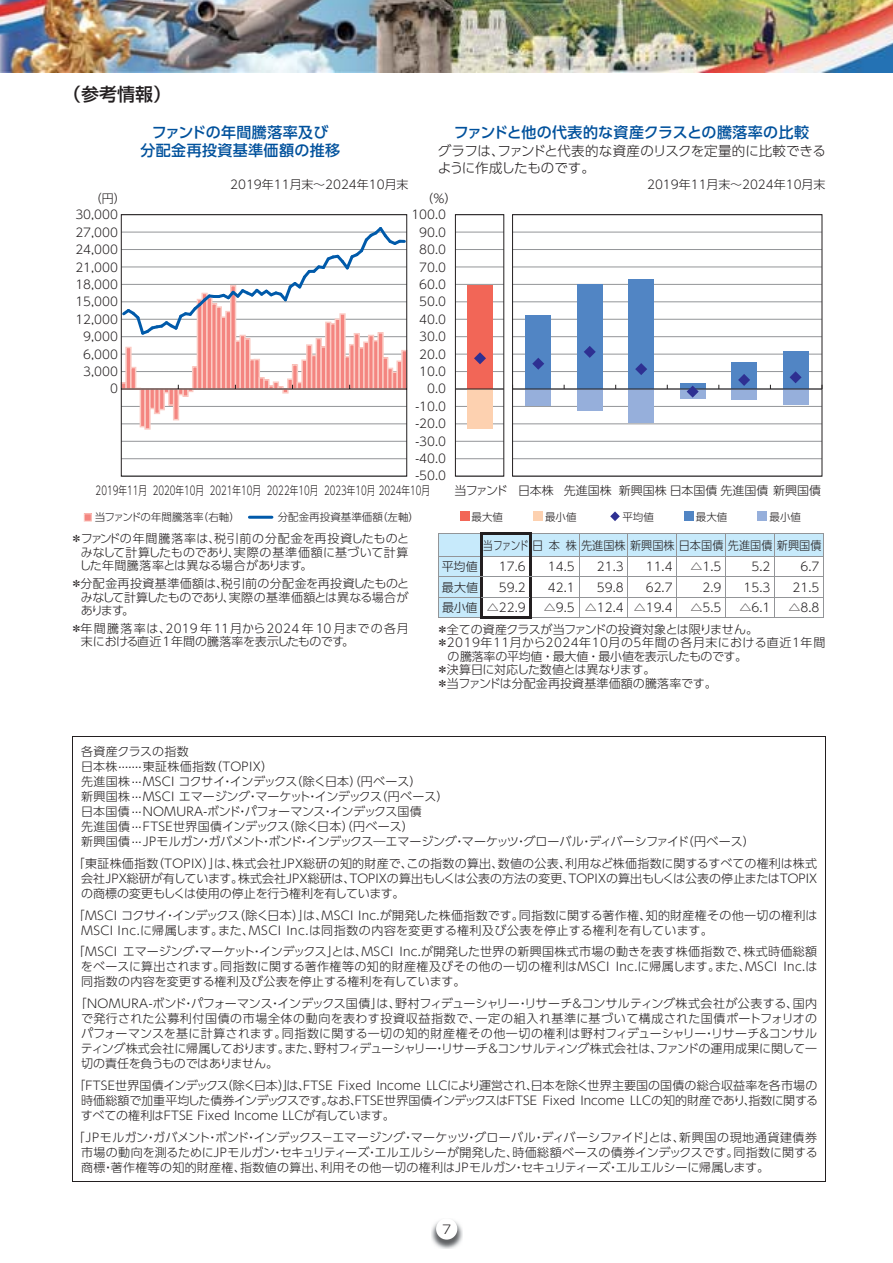
<style>
.page{position:relative;width:893px;height:1263px;background:#fff}
.page>*{position:absolute;margin:0;border:0;box-sizing:border-box;transform-origin:0 0}
.t1{font:18px "Shin Go Pro Medium 90 pv RKSJ H";color:#231f20}
.t2{font:15px/18px "UD Shin Go Pro Medium 90 pv RKSJ H";letter-spacing:.025em;color:#00519c;text-align:center}
.t3{font:13.5px/16.5px "UD Shin Go Pro Light 90 pv RKSJ H";letter-spacing:-.01em;color:#231f20}
.t4{font:12px/17.4px "UD Shin Go Pro Light 90 pv RKSJ H";color:#231f20;text-align:justify}
.t5{font:12px/15px "UD Shin Go Pro Light 90 pv RKSJ H";letter-spacing:.025em;color:#231f20}
.t6{font:12px "UD Shin Go Pro Light 90 pv RKSJ H";color:#231f20;scale:.72 1}
.t7{font:12px "UD Shin Go Pro Light 90 pv RKSJ H";letter-spacing:.04em;color:#231f20}
.t8{font:12px "UD Shin Go Pro Light 90 pv RKSJ H";color:#231f20;scale:.8 1}
.t9{font:12px "UD Shin Go Pro Light 90 pv RKSJ H";letter-spacing:-.025em;color:#231f20}
.t10{font:12px "UD Shin Go Pro Light 90 pv RKSJ H";letter-spacing:-.02em;color:#231f20}
.t11{font:12px "UD Shin Go Pro Light 90 pv RKSJ H";letter-spacing:-.035em;color:#231f20}
.t12{font:12px "UD Shin Go Pro Light 90 pv RKSJ H";color:#231f20;scale:1.04 1}
.t13{font:12px "Shin Go Pro Light 90 pv RKSJ H";color:#231f20}
.t14{font:10.5px "UD Shin Go Pro Light 90 pv RKSJ H";color:#231f20}
</style>
<div class="page">
<hr style="left:512px;top:476px;width:309px;height:1px;background:#939598">
<hr style="left:512px;top:458px;width:309px;height:1px;background:#939598">
<hr style="left:512px;top:441px;width:309px;height:1px;background:#939598">
<hr style="left:512px;top:424px;width:309px;height:1px;background:#939598">
<hr style="left:512px;top:406px;width:309px;height:1px;background:#939598">
<hr style="left:512px;top:371px;width:309px;height:1px;background:#939598">
<hr style="left:512px;top:354px;width:309px;height:1px;background:#939598">
<hr style="left:512px;top:336px;width:309px;height:1px;background:#939598">
<hr style="left:512px;top:319px;width:309px;height:1px;background:#939598">
<hr style="left:512px;top:302px;width:309px;height:1px;background:#939598">
<hr style="left:512px;top:284px;width:309px;height:1px;background:#939598">
<hr style="left:512px;top:267px;width:309px;height:1px;background:#939598">
<hr style="left:512px;top:249px;width:309px;height:1px;background:#939598">
<hr style="left:512px;top:232px;width:309px;height:1px;background:#939598">
<div style="left:783px;top:352px;width:25px;height:37px;background:#5185c4"></div>
<div style="left:783px;top:389px;width:25px;height:15px;background:#96afdb"></div>
<svg style="left:121px;top:214px;width:286px;height:263px"></svg>
<hr style="left:512px;top:389px;width:310px;height:1px;background:#231f20">
<svg style="left:455px;top:214px;width:316px;height:263px"></svg>
<div style="left:84px;top:514px;width:7px;height:7px;background:#f48580"></div>
<div style="left:84px;top:513px;width:8px;height:9px;border:1px solid #fbcbc4"></div>
<svg style="left:610px;top:511px;width:9px;height:10px"></svg>
<div style="left:757px;top:512px;width:9px;height:9px;background:#96afdb"></div>
<div style="left:684px;top:512px;width:9px;height:9px;background:#5185c4"></div>
<div style="left:533px;top:512px;width:9px;height:9px;background:#fdd1b0"></div>
<div style="left:460px;top:512px;width:9px;height:9px;background:#f26657"></div>
<hr style="left:249px;top:516px;width:23px;height:3px;background:#005aaa">
<svg style="left:532px;top:358px;width:12px;height:12px"></svg>
<svg style="left:583px;top:346px;width:12px;height:12px"></svg>
<svg style="left:635px;top:363px;width:12px;height:12px"></svg>
<svg style="left:686px;top:386px;width:12px;height:12px"></svg>
<svg style="left:738px;top:374px;width:12px;height:12px"></svg>
<svg style="left:789px;top:371px;width:12px;height:12px"></svg>
<svg style="left:474px;top:352px;width:12px;height:12px"></svg>
<hr style="left:438px;top:533px;width:42px;height:1px;background:#939598">
<hr style="left:531px;top:533px;width:97px;height:1px;background:#939598">
<hr style="left:628px;top:533px;width:48px;height:1px;background:#939598">
<hr style="left:676px;top:533px;width:49px;height:1px;background:#939598">
<hr style="left:725px;top:533px;width:49px;height:1px;background:#939598">
<hr style="left:774px;top:533px;width:50px;height:1px;background:#939598">
<hr style="left:480px;top:533px;width:51px;height:2px;background:#231f20">
<hr style="left:480px;top:617px;width:51px;height:2px;background:#231f20">
<svg style="left:438px;top:534px;width:386px;height:84px"></svg>
<hr style="left:480px;top:577px;width:2px;height:20px;background:#231f20">
<hr style="left:529px;top:577px;width:2px;height:20px;background:#231f20">
<hr style="left:72px;top:737px;width:754px;height:1px;background:#231f20">
<hr style="left:72px;top:737px;width:1px;height:444px;background:#231f20">
<hr style="left:825px;top:737px;width:1px;height:444px;background:#231f20">
<hr style="left:72px;top:1181px;width:754px;height:1px;background:#231f20">
<img style="left:431px;top:1220px;width:31px;height:28px">
<div style="left:436px;top:1218px;width:21px;height:22px;background:#fff;border-radius:50%"></div>
<img style="left:1px;top:0;width:891px;height:73px">
<h1 class="t1" style="left:63px;top:88px;width:109px">（参考情報）</h1>
<p class="t2" style="left:140px;top:125px;width:201px">ファンドの年間騰落率及び<br>分配金再投資基準価額の推移</p>
<p class="t2" style="left:454px;top:125px;width:357px">ファンドと他の代表的な資産クラスとの騰落率の比較</p>
<p class="t3" style="left:437px;top:145px;width:390px">グラフは、ファンドと代表的な資産のリスクを定量的に比較できるように作成したものです。</p>
<p class="t4" style="left:230px;top:178px;width:180px">2019年11月末～2024年10月末</p>
<p class="t4" style="left:647px;top:178px;width:180px">2019年11月末～2024年10月末</p>
<p class="t4" style="left:90px;top:192px;width:37px">（円）</p>
<p class="t12" style="left:421px;top:194px;width:36px">（%）</p>
<p class="t4" style="left:75px;top:208px;width:44px;text-align:right">30,000<br>27,000<br>24,000<br>21,000<br>18,000<br>15,000<br>12,000<br>9,000<br>6,000<br>3,000<br>0</p>
<p class="t4" style="left:411px;top:208px;width:36px;text-align:right">100.0<br>90.0<br>80.0<br>70.0<br>60.0<br>50.0<br>40.0<br>30.0<br>20.0<br>10.0<br>0.0 -10.0 -20.0 -30.0 -40.0 -50.0</p>
<p class="t6" style="left:96px;top:486px;width:73px">2019年11月</p>
<p class="t6" style="left:210px;top:486px;width:308px">2021年10月 2022年10月 2023年10月 2024年10月</p>
<p class="t6" style="left:153px;top:486px;width:73px">2020年10月</p>
<p class="t14" style="left:95px;top:513px;width:147px">当ファンドの年間騰落率（右軸）</p>
<p class="t14" style="left:278px;top:513px;width:143px">分配金再投資基準価額（左軸）</p>
<p class="t14" style="left:471px;top:513px;width:107px">最大値　　　　最小値</p>
<p class="t14" style="left:622px;top:513px;width:180px">平均値　　　　最大値　　　　最小値</p>
<p class="t4" style="left:79px;top:534px;width:331px;line-height:13.5px;text-indent:-9px">＊ファンドの年間騰落率は、税引前の分配金を再投資したものとみなして計算したものであり、実際の基準価額に基づいて計算した年間騰落率とは異なる場合があります。</p>
<p class="t4" style="left:81px;top:578px;width:330px;line-height:13.5px;text-indent:-10px">＊分配金再投資基準価額は、税引前の分配金を再投資したものとみなして計算したものであり、実際の基準価額とは異なる場合があります。</p>
<p class="t4" style="left:81px;top:623px;width:329px;line-height:13.5px;text-indent:-10px">＊年間騰落率は、2019 年11月から2024 年10 月までの各月末における直近1年間の騰落率を表示したものです。</p>
<p class="t4" style="left:454px;top:483px;width:368px">当ファンド 日本株 先進国株新興国株日本国債先進国債新興国債</p>
<p class="t8" style="left:483px;top:541px;width:424px">当ファンド日本株先進国株新興国株日本国債先進国債新興国債</p>
<p class="t4" style="left:442px;top:559px;width:37px">平均値</p>
<p class="t4" style="left:499px;top:559px;width:28px">17.6</p>
<p class="t4" style="left:548px;top:559px;width:28px">14.5</p>
<p class="t4" style="left:597px;top:559px;width:28px">21.3</p>
<p class="t4" style="left:645px;top:559px;width:28px">11.4</p>
<p class="t4" style="left:690px;top:559px;width:32px">△1.5</p>
<p class="t4" style="left:751px;top:559px;width:20px">5.2</p>
<p class="t4" style="left:800px;top:559px;width:20px">6.7</p>
<p class="t4" style="left:441px;top:580px;width:38px">最大値</p>
<p class="t4" style="left:499px;top:580px;width:28px">59.2</p>
<p class="t4" style="left:548px;top:580px;width:28px">42.1</p>
<p class="t4" style="left:597px;top:580px;width:28px">59.8</p>
<p class="t4" style="left:645px;top:580px;width:28px">62.7</p>
<p class="t4" style="left:702px;top:580px;width:20px">2.9</p>
<p class="t4" style="left:743px;top:580px;width:28px">15.3</p>
<p class="t4" style="left:792px;top:580px;width:28px">21.5</p>
<p class="t4" style="left:442px;top:600px;width:85px">最小値 △22.9</p>
<p class="t4" style="left:544px;top:600px;width:130px">△9.5 △12.4 △19.4</p>
<p class="t4" style="left:690px;top:600px;width:32px">△5.5</p>
<p class="t4" style="left:739px;top:600px;width:32px">△6.1</p>
<p class="t4" style="left:788px;top:600px;width:32px">△8.8</p>
<p class="t9" style="left:436px;top:625px;width:323px">＊全ての資産クラスが当ファンドの投資対象とは限りません。</p>
<p class="t7" style="left:436px;top:638px;width:390px">＊2019年11月から2024年10月の5年間の各月末における直近1年間</p>
<p class="t10" style="left:447px;top:652px;width:301px">の騰落率の平均値・最大値・最小値を表示したものです。</p>
<p class="t11" style="left:436px;top:665px;width:220px">＊決算日に対応した数値とは異なります。</p>
<p class="t4" style="left:436px;top:676px;width:282px">＊当ファンドは分配金再投資基準価額の騰落率です。</p>
<p class="t4" style="left:81px;top:746px;width:675px;line-height:15px;text-align:left">各資産クラスの指数<br>日本株.......東証株価指数（TOPIX）<br>先進国株 ...MSCI コクサイ・インデックス（除く日本）（円ベース）<br>新興国株 ...MSCI エマージング・マーケット・インデックス（円ベース）<br>日本国債 ...NOMURA-ボンド・パフォーマンス・インデックス国債<br>先進国債 ...FTSE世界国債インデックス（除く日本）（円ベース）<br>新興国債 ...JPモルガン・ガバメント・ボンド・インデックス―エマージング・マーケッツ・グローバル・ディバーシファイド（円ベース）</p>
<p class="t4" style="left:81px;top:857px;width:739px;line-height:15px;text-align:left;text-indent:-8px">「東証株価指数（ＴＯＰＩＸ）」は、株式会社ＪＰＸ総研の知的財産で、この指数の算出、数値の公表、利用など株価指数に関するすべての権利は株式会社ＪＰＸ総研が有しています。株式会社ＪＰＸ総研は、ＴＯＰＩＸの算出もしくは公表の方法の変更、ＴＯＰＩＸの算出もしくは公表の停止またはＴＯＰＩＸの商標の変更もしくは使用の停止を行う権利を有しています。</p>
<p class="t5" style="left:81px;top:909px;width:737px;text-indent:-8px">「MSCI コクサイ・インデックス（除く日本）」は、MSCI Inc.が開発した株価指数です。同指数に関する著作権、知的財産権その他一切の権利は<br>MSCI Inc.に帰属します。また、MSCI Inc.は同指数の内容を変更する権利及び公表を停止する権利を有しています。</p>
<p class="t4" style="left:81px;top:946px;width:738px;line-height:15px;text-indent:-8px">「MSCI エマージング・マーケット・インデックス」とは、MSCI Inc.が開発した世界の新興国株式市場の動きを表す株価指数で、株式時価総額をベースに算出されます。同指数に関する著作権等の知的財産権及びその他の一切の権利はMSCI Inc.に帰属します。また、MSCI Inc.は同指数の内容を変更する権利及び公表を停止する権利を有しています。</p>
<p class="t4" style="left:81px;top:998px;width:737px;line-height:15px;text-indent:-6px">「NOMURA-ボンド・パフォーマンス・インデックス国債」は、野村フィデューシャリー・リサーチ＆コンサルティング株式会社が公表する、国内で発行された公募利付国債の市場全体の動向を表わす投資収益指数で、一定の組入れ基準に基づいて構成された国債ポートフォリオのパフォーマンスを基に計算されます。同指数に関する一切の知的財産権その他一切の権利は野村フィデューシャリー・リサーチ＆コンサルティング株式会社に帰属しております。また、野村フィデューシャリー・リサーチ＆コンサルティング株式会社は、ファンドの運用成果に関して一切の責任を負うものではありません。</p>
<p class="t4" style="left:81px;top:1080px;width:738px;line-height:15px;text-indent:-7px">「FTSE世界国債インデックス（除く日本）」は、FTSE Fixed Income LLCにより運営され、日本を除く世界主要国の国債の総合収益率を各市場の時価総額で加重平均した債券インデックスです。なお、FTSE世界国債インデックスはFTSE Fixed Income LLCの知的財産であり、指数に関するすべての権利はFTSE Fixed Income LLCが有しています。</p>
<p class="t4" style="left:81px;top:1131px;width:738px;line-height:15px;text-indent:-8px">「JPモルガン・ガバメント・ボンド・インデックス－エマージング・マーケッツ・グローバル・ディバーシファイド」とは、新興国の現地通貨建債券市場の動向を測るためにJPモルガン・セキュリティーズ・エルエルシーが開発した、時価総額ベースの債券インデックスです。同指数に関する商標・著作権等の知的財産権、指数値の算出、利用その他一切の権利はJPモルガン・セキュリティーズ・エルエルシーに帰属します。</p>
<p class="t13" style="left:442px;top:1225px;width:11px">7</p>
</div>
